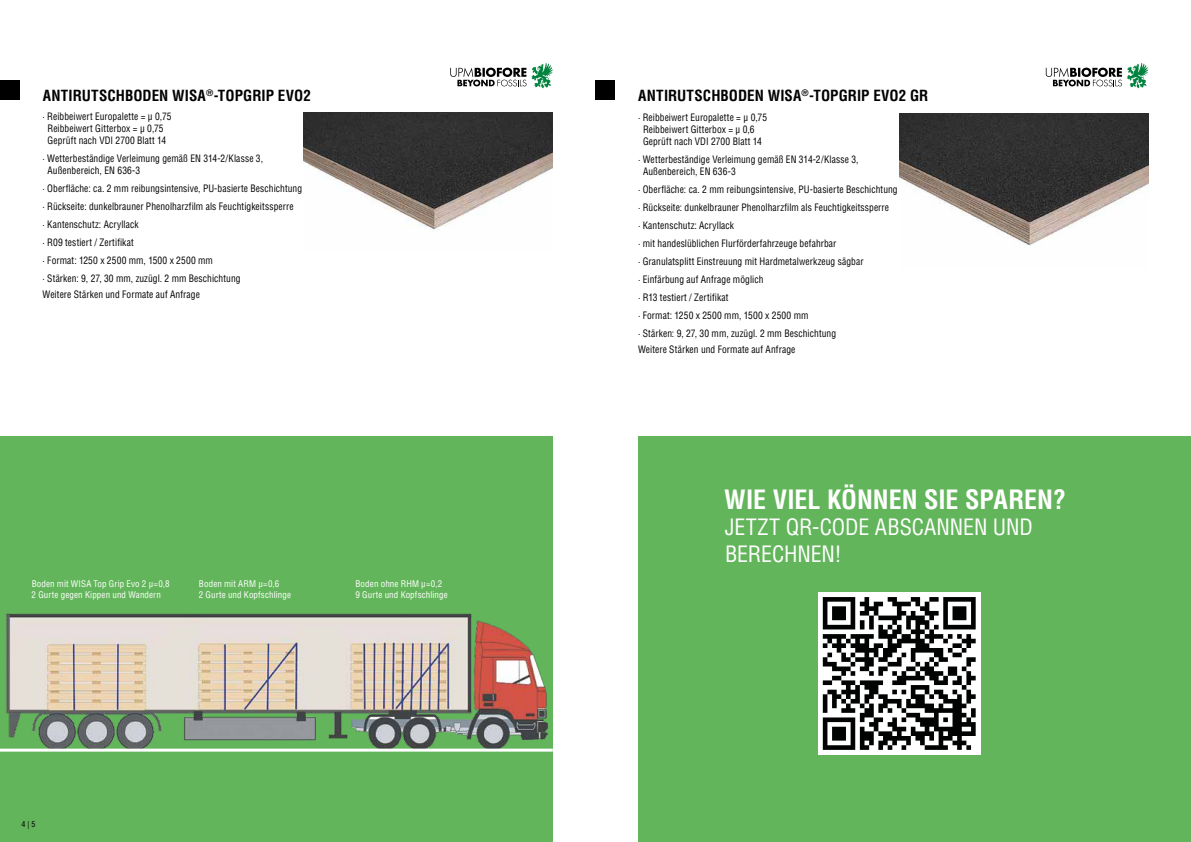
<style>
.page{position:relative;width:1191px;height:842px;background:#fff}
.page>*{position:absolute;margin:0;border:0;box-sizing:border-box;transform-origin:0 0}
.t1{font:700 condensed 26px "Helvetica LT Std";letter-spacing:-.005em;color:#fff}
.t2{font:condensed 22px/26.4px "Helvetica LT Std";letter-spacing:-.005em;color:#fff}
.t3{font:700 condensed 15px "Helvetica LT Std";letter-spacing:.005em;color:#000}
.t4{font:condensed 10px/18px "Helvetica LT Std";letter-spacing:.01em;color:#000;scale:.95 1}
.t5{font:condensed 9px/10.8px "Helvetica LT Std";letter-spacing:.01em;color:#fff}
.t6{font:condensed 8px "Helvetica LT Std";color:#000}
</style>
<div class="page">
<div style="left:0;top:436px;width:553px;height:406px;background:#62b55a"></div>
<div style="left:0;top:81px;width:20px;height:19px;background:#000"></div>
<img style="left:899px;top:114px;width:249px;height:132px">
<img style="left:304px;top:112px;width:249px;height:119px">
<svg style="left:1045px;top:63px;width:103px;height:25px"></svg>
<svg style="left:450px;top:63px;width:103px;height:25px"></svg>
<img style="left:0;top:613px;width:553px;height:136px">
<div style="left:638px;top:436px;width:553px;height:406px;background:#62b55a"></div>
<div style="left:818px;top:592px;width:162px;height:162px;background:#fff"></div>
<svg style="left:823px;top:597px;width:152px;height:153px"></svg>
<hr style="left:0;top:749px;width:553px;height:3px;background:#fff">
<div style="left:595px;top:81px;width:20px;height:19px;background:#000"></div>
<h3 class="t3" style="left:43px;top:86px;width:270px">ANTIRUTSCHBODEN WISA<sup>®</sup>-TOPGRIP EVO2</h3>
<h3 class="t3" style="left:638px;top:86px;width:292px">ANTIRUTSCHBODEN WISA<sup>®</sup>-TOPGRIP EVO2 GR</h3>
<p class="t4" style="left:43px;top:110px;width:137px;line-height:12px;text-align:center">· Reibbeiwert Europalette = μ 0,75<br>Reibbeiwert Gitterbox = μ 0,75<br>Geprüft nach VDI 2700 Blatt 14</p>
<p class="t4" style="left:48px;top:152px;width:228px;line-height:12px;text-indent:-5px">· Wetterbeständige Verleimung gemäß EN 314-2/Klasse 3,<br>Außenbereich, EN 636-3</p>
<p class="t4" style="left:43px;top:179px;width:275px">· Oberfläche: ca. 2 mm reibungsintensive, PU-basierte Beschichtung · Rückseite: dunkelbrauner Phenolharzfilm als Feuchtigkeitssperre<br>· Kantenschutz: Acryllack<br>· R09 testiert / Zertifikat<br>· Format: 1250 x 2500 mm, 1500 x 2500 mm<br>· Stärken: 9, 27, 30 mm, zuzügl. 2 mm Beschichtung</p>
<p class="t4" style="left:43px;top:285px;width:167px">Weitere Stärken und Formate auf Anfrage</p>
<p class="t4" style="left:643px;top:111px;width:132px;line-height:12px;text-indent:-5px">· Reibbeiwert Europalette = μ 0,75<br>Reibbeiwert Gitterbox = μ 0,6<br>Geprüft nach VDI 2700 Blatt 14</p>
<p class="t4" style="left:643px;top:153px;width:228px;line-height:12px;text-indent:-5px">· Wetterbeständige Verleimung gemäß EN 314-2/Klasse 3,<br>Außenbereich, EN 636-3</p>
<p class="t4" style="left:638px;top:180px;width:275px">· Oberfläche: ca. 2 mm reibungsintensive, PU-basierte Beschichtung · Rückseite: dunkelbrauner Phenolharzfilm als Feuchtigkeitssperre<br>· Kantenschutz: Acryllack<br>· mit handeslüblichen Flurförderfahrzeuge befahrbar<br>· Granulatsplitt Einstreuung mit Hardmetalwerkzeug sägbar<br>· Einfärbung auf Anfrage möglich<br>· R13 testiert / Zertifikat<br>· Format: 1250 x 2500 mm, 1500 x 2500 mm<br>· Stärken: 9, 27, 30 mm, zuzügl. 2 mm Beschichtung</p>
<p class="t4" style="left:638px;top:340px;width:167px">Weitere Stärken und Formate auf Anfrage</p>
<h1 class="t1" style="left:724px;top:483px;width:343px">WIE VIEL KÖNNEN SIE SPAREN?</h1>
<h2 class="t2" style="left:724px;top:514px;width:310px">JETZT QR-CODE ABSCANNEN UND<br>BERECHNEN!</h2>
<p class="t5" style="left:32px;top:578px;width:140px">Boden mit WISA Top Grip Evo 2 μ=0,8<br>2 Gurte gegen Kippen und Wandern</p>
<p class="t5" style="left:199px;top:578px;width:94px">Boden mit ARM μ=0,6<br>2 Gurte und Kopfschlinge</p>
<p class="t5" style="left:355px;top:578px;width:94px">Boden ohne RHM μ=0,2<br>9 Gurte und Kopfschlinge</p>
<p class="t6" style="left:21px;top:819px;width:15px">4 | 5</p>
</div>
